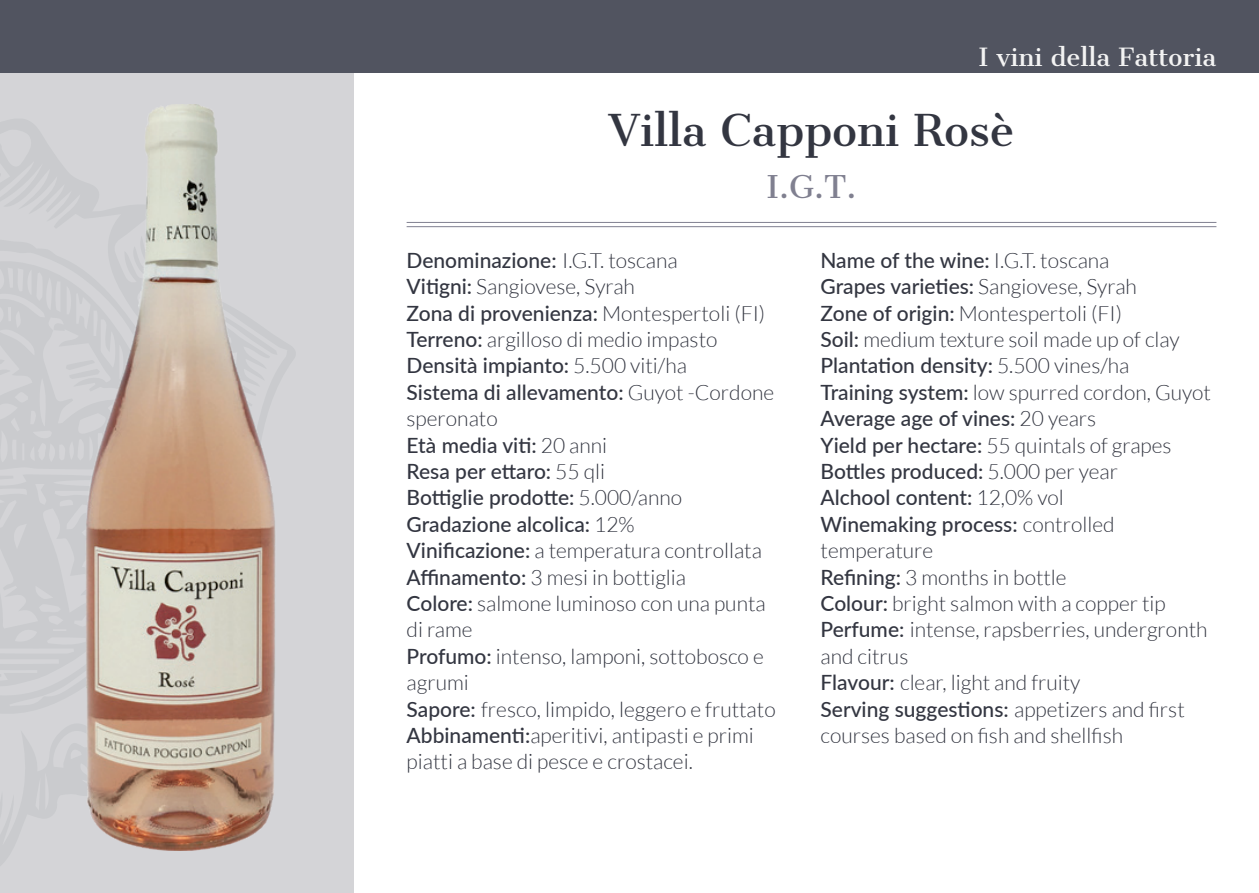
<style>
.page{position:relative;width:1259px;height:893px;background:#fff}
.page>*{position:absolute;margin:0;border:0;box-sizing:border-box;transform-origin:0 0}
.t1{font:42px "Cantata One";color:#333641}
.t2{font:30px "Cantata One";color:#808090}
.t3{font:24px "Cantata One";color:#f3f3f3}
.t4{font:300 21px/26.4px "Lato";color:#333641}
.s1{font-weight:500}
</style>
<div class="page">
<div style="left:0;top:0;width:354px;height:893px;background:#d4d4d7"></div>
<div style="left:0;top:0;width:1259px;height:72px;background:#515460"></div>
<hr style="left:406px;top:222px;width:810px;height:1px;background:#808090">
<hr style="left:406px;top:226px;width:810px;height:1px;background:#808090">
<img style="left:86px;top:104px;width:190px;height:746px">
<p class="t3" style="left:978px;top:42px;width:239px">I vini della Fattoria</p>
<h1 class="t1" style="left:608px;top:104px;width:407px">Villa Capponi Rosè</h1>
<h2 class="t2" style="left:766px;top:168px;width:91px">I.G.T.</h2>
<p class="t4" style="left:406px;top:247px;width:370px"><span class="s1">Denominazione:</span> I.G.T. toscana<br><span class="s1">Vitigni:</span> Sangiovese, Syrah<br><span class="s1">Zona di provenienza:</span> Montespertoli (FI)<br><span class="s1">Terreno:</span> argilloso di medio impasto<br><span class="s1">Densità impianto:</span> 5.500 viti/ha<br><span class="s1">Sistema di allevamento:</span> Guyot -Cordone speronato<br><span class="s1">Età media viti:</span> 20 anni<br><span class="s1">Resa per ettaro:</span> 55 qli<br><span class="s1">Bottiglie prodotte:</span> 5.000/anno<br><span class="s1">Gradazione alcolica:</span> 12%<br><span class="s1">Vinificazione:</span> a temperatura controllata<br><span class="s1">Affinamento:</span> 3 mesi in bottiglia<br><span class="s1">Colore:</span> salmone luminoso con una punta di rame<br><span class="s1">Profumo:</span> intenso, lamponi, sottobosco e agrumi<br><span class="s1">Sapore:</span> fresco, limpido, leggero e fruttato<br><span class="s1">Abbinamenti:</span>aperitivi, antipasti e primi piatti a base di pesce e crostacei.</p>
<p class="t4" style="left:820px;top:247px;width:392px"><span class="s1">Name of the wine:</span> I.G.T. toscana<br><span class="s1">Grapes varieties:</span> Sangiovese, Syrah<br><span class="s1">Zone of origin:</span> Montespertoli (FI)<br><span class="s1">Soil:</span> medium texture soil made up of clay <span class="s1">Plantation density:</span> 5.500 vines/ha<br><span class="s1">Training system:</span> low spurred cordon, Guyot <span class="s1">Average age of vines:</span> 20 years<br><span class="s1">Yield per hectare:</span> 55 quintals of grapes <span class="s1">Bottles produced:</span> 5.000 per year<br><span class="s1">Alchool content:</span> 12,0% vol<br><span class="s1">Winemaking process:</span> controlled temperature<br><span class="s1">Refining:</span> 3 months in bottle<br><span class="s1">Colour:</span> bright salmon with a copper tip <span class="s1">Perfume:</span> intense, rapsberries, undergronth and citrus<br><span class="s1">Flavour:</span> clear, light and fruity<br><span class="s1">Serving suggestions:</span> appetizers and first courses based on fish and shellfish</p>
</div>
